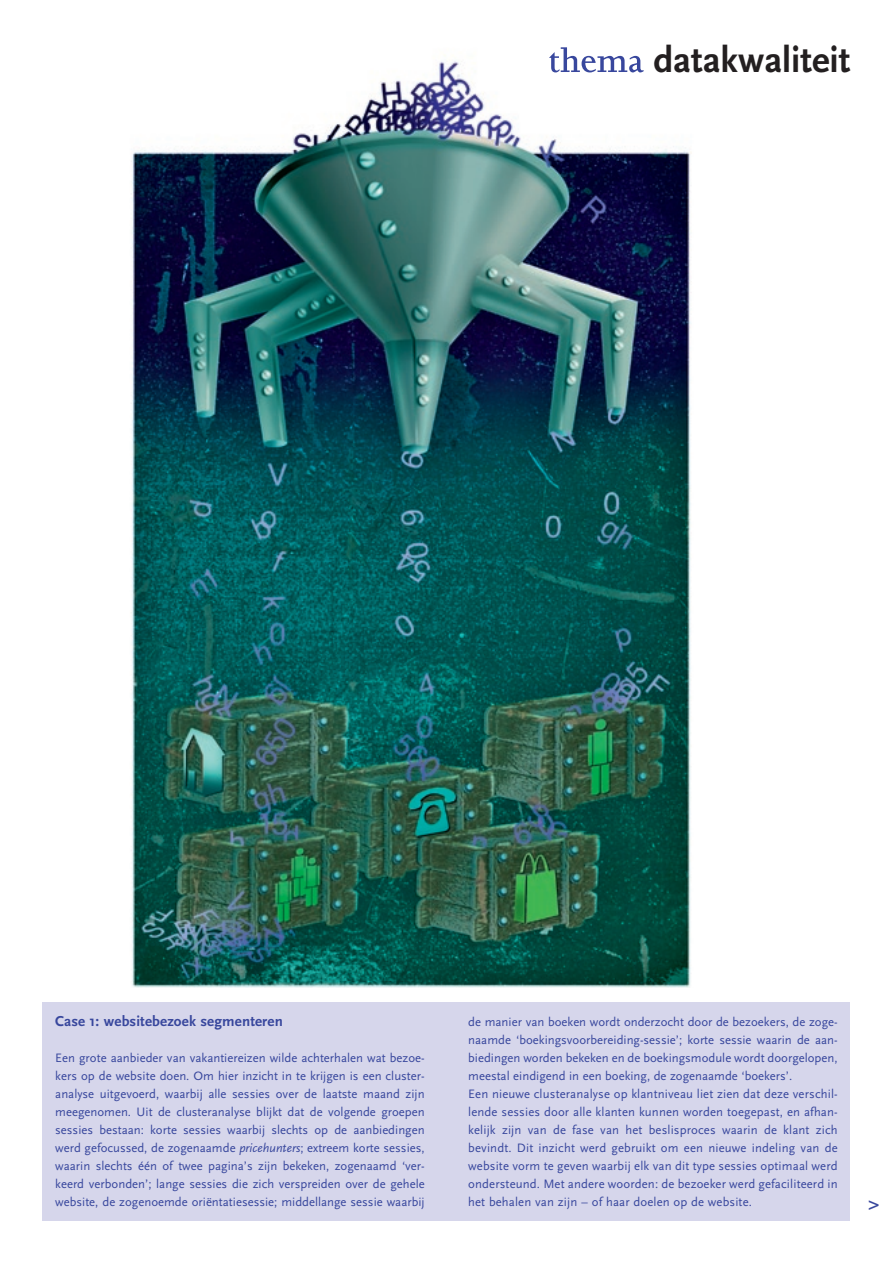
<style>
.page{position:relative;width:893px;height:1263px;background:#fff}
.page>*{position:absolute;margin:0;border:0;box-sizing:border-box;transform-origin:0 0}
.t1{font:700 37.5px "Scala Sans";color:#231f20}
.t2{font:700 18px "Joanna MT Std";color:#38479d}
.t3{font:700 15px "Scala Sans";letter-spacing:.01em;color:#38479d}
.t4{font:12.75px/18px "Scala Sans";letter-spacing:.01em;color:#38479d;text-align:justify}
.s1{font-style:italic}
</style>
<div class="page">
<img style="left:131px;top:61px;width:561px;height:926px">
<div style="left:43px;top:1002px;width:807px;height:218px;background:#d6d6eb"></div>
<svg style="left:549px;top:47px;width:95px;height:25px"></svg>
<h1 class="t1" style="left:653px;top:40px;width:199px">datakwaliteit</h1>
<p class="t3" style="left:55px;top:1013px;width:229px">Case 1: websitebezoek segmenteren</p>
<p class="t4" style="left:55px;top:1049px;width:371px">Een grote aanbieder van vakantiereizen wilde achterhalen wat bezoe&shy;kers op de website doen. Om hier inzicht in te krijgen is een cluster&shy;analyse uitgevoerd, waarbij alle sessies over de laatste maand zijn meegenomen. Uit de clusteranalyse blijkt dat de volgende groepen sessies bestaan: korte sessies waarbij slechts op de aanbiedingen werd gefocussed, de zogenaamde <span class="s1">pricehunters</span>; extreem korte sessies, waarin slechts één of twee pagina’s zijn bekeken, zogenaamd ‘ver&shy;keerd verbonden’; lange sessies die zich verspreiden over de gehele website, de zogenoemde oriëntatiesessie; middellange sessie waarbij</p>
<p class="t4" style="left:468px;top:1013px;width:371px;text-align:left">de manier van boeken wordt onderzocht door de bezoekers, de zoge&shy;naamde ‘boekingsvoorbereiding-sessie’; korte sessie waarin de aan&shy;biedingen worden bekeken en de boekingsmodule wordt doorgelopen, meestal eindigend in een boeking, de zogenaamde ‘boekers’.<br>Een nieuwe clusteranalyse op klantniveau liet zien dat deze verschil&shy;lende sessies door alle klanten kunnen worden toegepast, en afhan&shy;kelijk zijn van de fase van het beslisproces waarin de klant zich bevindt. Dit inzicht werd gebruikt om een nieuwe indeling van de website vorm te geven waarbij elk van dit type sessies optimaal werd ondersteund. Met andere woorden: de bezoeker werd gefaciliteerd in het behalen van zijn – of haar doelen op de website.</p>
<h2 class="t2" style="left:868px;top:1195px;width:14px">&gt;</h2>
</div>
